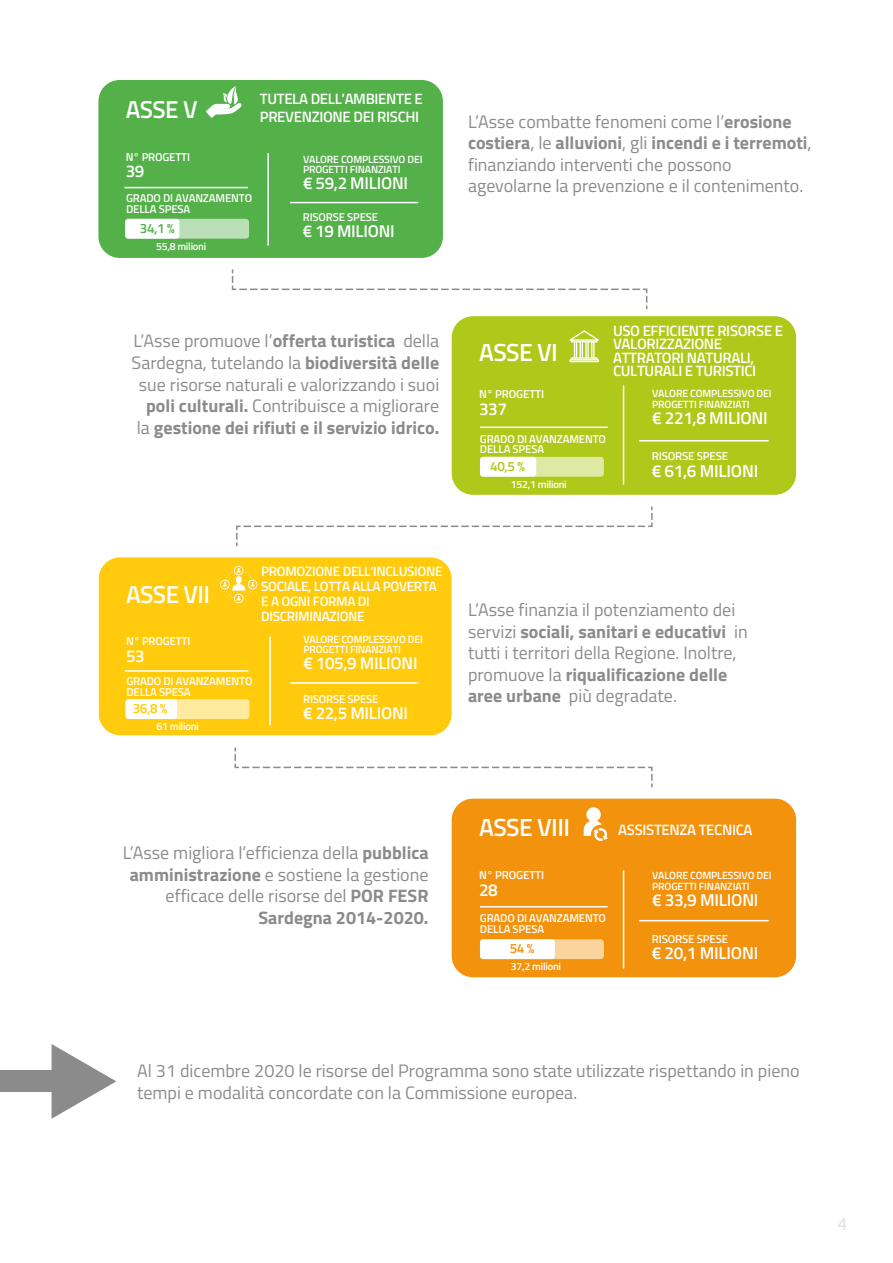
<style>
.page{position:relative;width:893px;height:1263px;background:#fff}
.page>*{position:absolute;margin:0;border:0;box-sizing:border-box;transform-origin:0 0}
.t1{font:600 24.75px "Titillium Web";letter-spacing:-.025em;color:#fff}
.t2{font:600 24.45px "Titillium Web";letter-spacing:-.025em;color:#fff}
.t3{font:18px/21.6px "Titillium Web";color:#8b8b8b}
.t4{font:700 18px "Titillium Web";color:#8b8b8b}
.t5{font:18px "Myriad Pro";color:#e0e0e0}
.t6{font:600 17.25px "Titillium Web";letter-spacing:-.015em;color:#fff}
.t7{font:600 17.1px "Titillium Web";letter-spacing:-.015em;color:#fff}
.t8{font:600 15px/13.5px "Titillium Web";letter-spacing:-.025em;color:#fff}
.t9{font:600 13.5px/15px "Titillium Web";letter-spacing:-.025em;color:#fff}
.t10{font:600 13.5px "Titillium Web";color:#54b049}
.t11{font:600 13.5px "Titillium Web";color:#aec91a}
.t12{font:600 13.5px "Titillium Web";color:#ffcb0c}
.t13{font:600 13.5px "Titillium Web";color:#f3920c}
.t14{font:600 11.55px "Titillium Web";letter-spacing:-.015em;color:#fff}
.t15{font:600 11.4px/10.5px "Titillium Web";letter-spacing:-.015em;color:#fff}
.t16{font:600 10.5px/10.5px "Titillium Web";letter-spacing:-.015em;color:#fff}
.s1{font-weight:700}
</style>
<div class="page">
<svg style="left:231px;top:269px;width:417px;height:40px"></svg>
<svg style="left:234px;top:747px;width:419px;height:40px"></svg>
<svg style="left:236px;top:506px;width:417px;height:40px"></svg>
<div style="left:98px;top:80px;width:345px;height:178px;background:#54b049;border-radius:21px"></div>
<hr style="left:267px;top:153px;width:2px;height:93px;background:#fff">
<hr style="left:124px;top:187px;width:124px;height:1px;background:#fff">
<hr style="left:290px;top:202px;width:128px;height:1px;background:#fff">
<div style="left:125px;top:219px;width:124px;height:20px;background:#badfb6;border-radius:3px"></div>
<div style="left:125px;top:219px;width:54px;height:20px;background:#fff;border-radius:3px"></div>
<div style="left:452px;top:316px;width:344px;height:179px;background:#aec91a;border-radius:21px"></div>
<hr style="left:623px;top:386px;width:1px;height:99px;background:#fff">
<hr style="left:480px;top:426px;width:128px;height:2px;background:#fff">
<hr style="left:639px;top:440px;width:130px;height:1px;background:#fff">
<div style="left:480px;top:457px;width:124px;height:20px;background:#dee9a3;border-radius:3px"></div>
<div style="left:480px;top:457px;width:56px;height:20px;background:#fff;border-radius:3px"></div>
<div style="left:99px;top:557px;width:353px;height:178px;background:#ffcb0c;border-radius:21px"></div>
<hr style="left:269px;top:636px;width:2px;height:89px;background:#fff">
<hr style="left:125px;top:670px;width:123px;height:2px;background:#fff">
<hr style="left:290px;top:682px;width:128px;height:2px;background:#fff">
<div style="left:125px;top:699px;width:124px;height:20px;background:#ffea9d;border-radius:3px"></div>
<div style="left:125px;top:699px;width:52px;height:20px;background:#fff;border-radius:3px"></div>
<svg style="left:206px;top:86px;width:36px;height:32px"></svg>
<svg style="left:569px;top:330px;width:30px;height:32px"></svg>
<div style="left:452px;top:799px;width:344px;height:178px;background:#f3920c;border-radius:21px"></div>
<hr style="left:623px;top:870px;width:1px;height:98px;background:#fff">
<hr style="left:480px;top:906px;width:128px;height:1px;background:#fff">
<hr style="left:639px;top:920px;width:130px;height:1px;background:#fff">
<div style="left:480px;top:939px;width:124px;height:20px;background:#fad39d;border-radius:3px"></div>
<div style="left:480px;top:939px;width:75px;height:20px;background:#fff;border-radius:3px"></div>
<svg style="left:220px;top:566px;width:37px;height:37px"></svg>
<svg style="left:584px;top:807px;width:24px;height:34px"></svg>
<svg style="left:52px;top:1044px;width:64px;height:75px"></svg>
<div style="left:0;top:1070px;width:52px;height:22px;background:#8b8b8b"></div>
<h2 class="t2" style="left:126px;top:91px;width:73px">ASSE V</h2>
<p class="t15" style="left:126px;top:151px;width:66px">N° PROGETTI</p>
<p class="t7" style="left:126px;top:158px;width:20px">39</p>
<p class="t15" style="left:126px;top:192px;width:127px">GRADO DI AVANZAMENTO<br>DELLA SPESA</p>
<p class="t10" style="left:140px;top:218px;width:36px">34,1 %</p>
<p class="t16" style="left:156px;top:240px;width:52px">55,8 milioni</p>
<p class="t8" style="left:260px;top:89px;width:165px;line-height:18px">TUTELA DELL’AMBIENTE E<br>PREVENZIONE DEI RISCHI</p>
<p class="t16" style="left:303px;top:153px;width:121px">VALORE COMPLESSIVO DEI<br>PROGETTI FINANZIATI</p>
<p class="t7" style="left:303px;top:170px;width:107px">€ 59,2 MILIONI</p>
<p class="t15" style="left:303px;top:211px;width:77px">RISORSE SPESE</p>
<p class="t7" style="left:303px;top:218px;width:94px">€ 19 MILIONI</p>
<p class="t3" style="left:468px;top:110px;width:345px">L’Asse combatte fenomeni come l’<span class="s1">erosione costiera</span>, le <span class="s1">alluvioni</span>, gli <span class="s1">incendi e i terremoti</span>, finanziando interventi che possono agevolarne la prevenzione e il contenimento.</p>
<p class="t3" style="left:132px;top:329px;width:309px;text-align:right">L’Asse promuove l’<span class="s1">offerta turistica</span> della Sardegna, tutelando la <span class="s1">biodiversità delle </span>sue risorse naturali e valorizzando i suoi <span class="s1">poli culturali.</span> Contribuisce a migliorare la <span class="s1">gestione dei rifiuti e il servizio idrico.</span></p>
<h1 class="t1" style="left:479px;top:334px;width:80px">ASSE VI</h1>
<p class="t14" style="left:479px;top:386px;width:67px">N° PROGETTI</p>
<p class="t6" style="left:479px;top:396px;width:30px">337</p>
<p class="t8" style="left:613px;top:323px;width:172px">USO EFFICIENTE RISORSE E<br>VALORIZZAZIONE<br>ATTRATORI NATURALI,<br>CULTURALI E TURISTICI</p>
<p class="t16" style="left:652px;top:388px;width:121px">VALORE COMPLESSIVO DEI<br>PROGETTI FINANZIATI</p>
<p class="t6" style="left:652px;top:405px;width:117px">€ 221,8 MILIONI</p>
<p class="t15" style="left:480px;top:433px;width:128px">GRADO DI AVANZAMENTO<br>DELLA SPESA</p>
<p class="t11" style="left:490px;top:456px;width:36px">40,5 %</p>
<p class="t16" style="left:511px;top:478px;width:57px">152,1 milioni</p>
<p class="t14" style="left:652px;top:447px;width:78px">RISORSE SPESE</p>
<p class="t6" style="left:652px;top:458px;width:108px">€ 61,6 MILIONI</p>
<h2 class="t2" style="left:126px;top:576px;width:85px">ASSE VII</h2>
<p class="t15" style="left:126px;top:636px;width:66px">N° PROGETTI</p>
<p class="t7" style="left:126px;top:643px;width:20px">53</p>
<p class="t15" style="left:126px;top:675px;width:127px">GRADO DI AVANZAMENTO<br>DELLA SPESA</p>
<p class="t12" style="left:133px;top:698px;width:36px">36,8 %</p>
<p class="t16" style="left:156px;top:720px;width:44px">61 milioni</p>
<p class="t9" style="left:261px;top:563px;width:183px">PROMOZIONE DELL’INCLUSIONE<br>SOCIALE, LOTTA ALLA POVERTA<br>E A OGNI FORMA DI<br>DISCRIMINAZIONE</p>
<p class="t16" style="left:303px;top:633px;width:121px">VALORE COMPLESSIVO DEI<br>PROGETTI FINANZIATI</p>
<p class="t7" style="left:303px;top:650px;width:116px">€ 105,9 MILIONI</p>
<p class="t15" style="left:303px;top:693px;width:77px">RISORSE SPESE</p>
<p class="t7" style="left:303px;top:700px;width:107px">€ 22,5 MILIONI</p>
<p class="t3" style="left:468px;top:598px;width:281px">L’Asse finanzia il potenziamento dei servizi <span class="s1">sociali, sanitari e educativi</span> in tutti i territori della Regione. Inoltre, promuove la <span class="s1">riqualificazione delle aree urbane</span> più degradate.</p>
<p class="t3" style="left:123px;top:841px;width:307px;text-align:right">L’Asse migliora l’efficienza della <span class="s1">pubblica amministrazione</span> e sostiene la gestione efficace delle risorse del <span class="s1">POR FESR</span></p>
<p class="t4" style="left:258px;top:904px;width:172px">Sardegna 2014-2020.</p>
<h1 class="t1" style="left:479px;top:809px;width:93px">ASSE VIII</h1>
<p class="t14" style="left:479px;top:867px;width:67px">N° PROGETTI</p>
<p class="t6" style="left:479px;top:877px;width:20px">28</p>
<p class="t15" style="left:480px;top:912px;width:128px">GRADO DI AVANZAMENTO<br>DELLA SPESA</p>
<p class="t13" style="left:510px;top:938px;width:26px">54 %</p>
<p class="t16" style="left:511px;top:960px;width:52px">37,2 milioni</p>
<p class="t8" style="left:618px;top:822px;width:136px">ASSISTENZA TECNICA</p>
<p class="t16" style="left:652px;top:870px;width:121px">VALORE COMPLESSIVO DEI<br>PROGETTI FINANZIATI</p>
<p class="t6" style="left:652px;top:887px;width:108px">€ 33,9 MILIONI</p>
<p class="t14" style="left:652px;top:930px;width:78px">RISORSE SPESE</p>
<p class="t6" style="left:652px;top:940px;width:108px">€ 20,1 MILIONI</p>
<p class="t3" style="left:137px;top:1059px;width:664px">Al 31 dicembre 2020 le risorse del Programma sono state utilizzate rispettando in pieno tempi e modalità concordate con la Commissione europea.</p>
<p class="t5" style="left:838px;top:1212px;width:11px">4</p>
</div>
